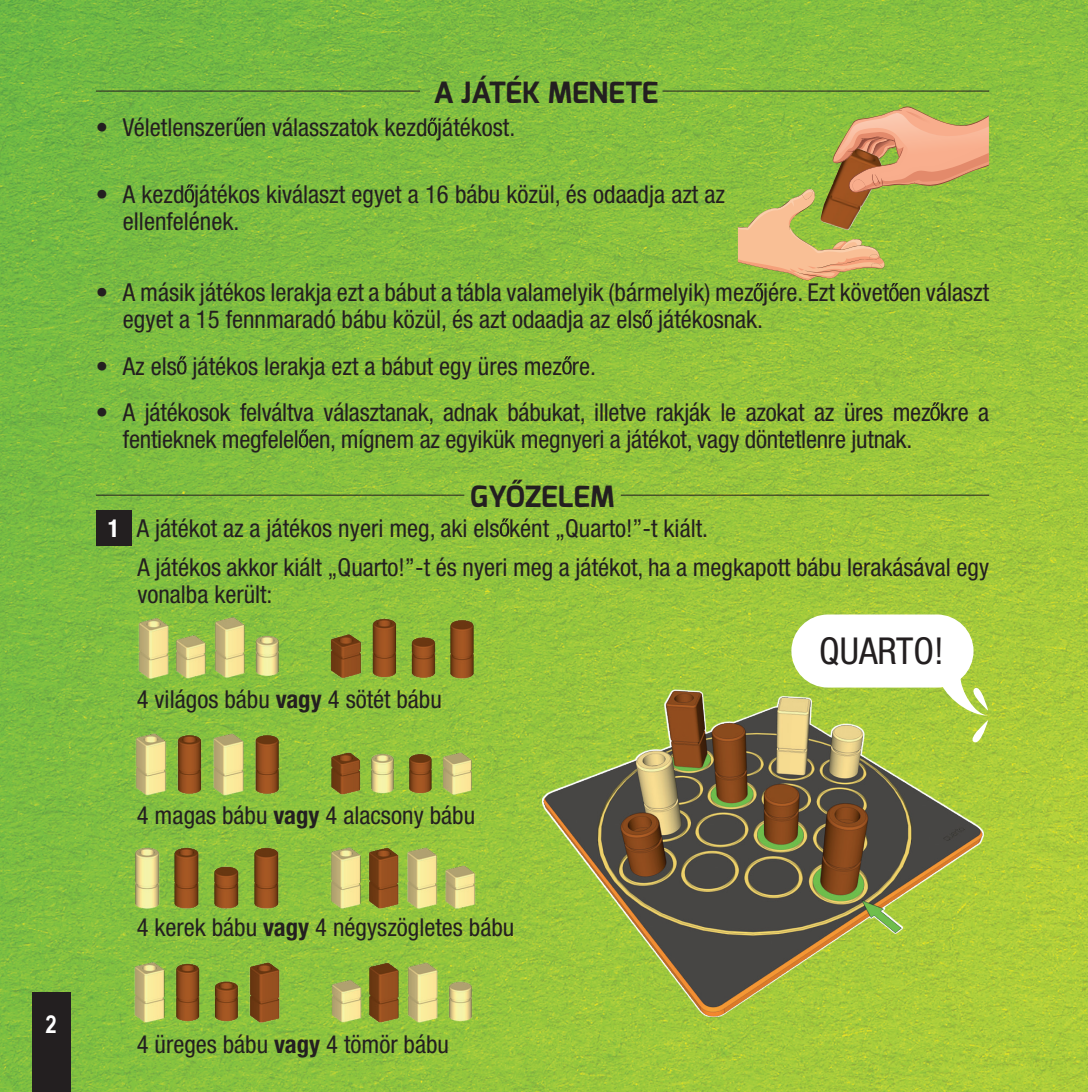
<style>
.page{position:relative;width:1088px;height:1092px;background:#fff}
.page>*{position:absolute;margin:0;border:0;box-sizing:border-box;transform-origin:0 0}
.t1{font:condensed 37.12px "Helvetica Neue LT Std";color:#231f20}
.t2{font:700 29.25px "Exo";color:#231f20}
.t3{font:condensed 24.75px/27px "Helvetica Neue LT Std";color:#231f20}
.t4{font:700 24.75px "Arial Narrow";color:#fff}
.s1{font-weight:700;color:#fff}
.s2{font-weight:700}
</style>
<div class="page">
<img style="left:0;top:0;width:1088px;height:1092px">
<svg style="left:234px;top:117px;width:10px;height:19px"></svg>
<svg style="left:427px;top:118px;width:10px;height:18px"></svg>
<svg style="left:185px;top:184px;width:9px;height:19px"></svg>
<svg style="left:642px;top:310px;width:10px;height:18px"></svg>
<svg style="left:177px;top:356px;width:9px;height:18px"></svg>
<svg style="left:562px;top:356px;width:10px;height:18px"></svg>
<svg style="left:930px;top:402px;width:10px;height:19px"></svg>
<svg style="left:299px;top:429px;width:9px;height:19px"></svg>
<hr style="left:96px;top:91px;width:324px;height:1px;background:#231f20">
<hr style="left:662px;top:91px;width:327px;height:1px;background:#231f20">
<svg style="left:738px;top:106px;width:251px;height:195px;background:#acb553"></svg>
<img style="left:137px;top:617px;width:144px;height:62px">
<img style="left:329px;top:618px;width:152px;height:61px">
<img style="left:129px;top:733px;width:151px;height:62px">
<img style="left:330px;top:733px;width:143px;height:62px">
<img style="left:129px;top:847px;width:152px;height:62px">
<img style="left:329px;top:847px;width:154px;height:62px">
<img style="left:130px;top:961px;width:152px;height:63px">
<img style="left:329px;top:961px;width:144px;height:63px">
<img style="left:526px;top:685px;width:482px;height:339px">
<div style="left:791px;top:614px;width:182px;height:74px;background:#fff;border-radius:37px"></div>
<svg style="left:940px;top:675px;width:49px;height:71px"></svg>
<div style="left:96px;top:510px;width:36px;height:36px;background:#231f20"></div>
<svg style="left:500px;top:518px;width:9px;height:19px"></svg>
<hr style="left:96px;top:495px;width:368px;height:1px;background:#231f20">
<hr style="left:620px;top:495px;width:369px;height:1px;background:#231f20">
<div style="left:32px;top:992px;width:38px;height:100px;background:#231f20"></div>
<svg style="left:0;top:1086px;width:2px;height:6px"></svg>
<svg style="left:1083px;top:0;width:5px;height:4px"></svg>
<svg style="left:1083px;top:1086px;width:5px;height:6px"></svg>
<p class="t4" style="left:46px;top:1005px;width:13px">2</p>
<p class="t2" style="left:433px;top:73px;width:226px">A JÁTÉK MENETE</p>
<p class="t3" style="left:96px;top:114px;width:421px">• Véletlenszer en válasszatok kezd játékost.</p>
<p class="t3" style="left:123px;top:180px;width:604px;text-indent:-27px">• A kezd játékos kiválaszt egyet a 16 bábu közül, és odaadja azt az ellenfelének.</p>
<p class="t3" style="left:123px;top:279px;width:867px;text-indent:-27px">• A másik játékos lerakja ezt a bábut a tábla valamelyik (bármelyik) mez jére. Ezt követ en választ egyet a 15 fennmaradó bábu közül, és azt odaadja az els játékosnak.</p>
<p class="t3" style="left:96px;top:352px;width:501px">• Az els játékos lerakja ezt a bábut egy üres mez re.</p>
<p class="t3" style="left:123px;top:398px;width:867px;text-indent:-27px">• A játékosok felváltva választanak, adnak bábukat, illetve rakják le azokat az üres mez kre a fentieknek megfelel en, mígnem az egyikük megnyeri a játékot, vagy döntetlenre jutnak.</p>
<p class="t2" style="left:470px;top:477px;width:146px">GYŐZELEM</p>
<p class="t3" style="left:137px;top:508px;width:853px;line-height:39.8px;text-indent:-30px"><span class="s1">1</span> A játékot az a játékos nyeri meg, aki els ként „Quarto!”-t kiált.<br>A játékos akkor kiált „Quarto!”-t és nyeri meg a játékot, ha a megkapott bábu lerakásával egy</p>
<p class="t3" style="left:137px;top:581px;width:137px">vonalba került:</p>
<p class="t3" style="left:137px;top:685px;width:307px">4 világos bábu <span class="s2">vagy</span> 4 sötét bábu</p>
<p class="t3" style="left:137px;top:802px;width:340px">4 magas bábu <span class="s2">vagy</span> 4 alacsony bábu</p>
<p class="t3" style="left:137px;top:913px;width:379px">4 kerek bábu <span class="s2">vagy</span> 4 négyszögletes bábu</p>
<p class="t3" style="left:137px;top:1030px;width:314px">4 üreges bábu <span class="s2">vagy</span> 4 tömör bábu</p>
<h1 class="t1" style="left:819px;top:630px;width:126px">QUARTO!</h1>
</div>
